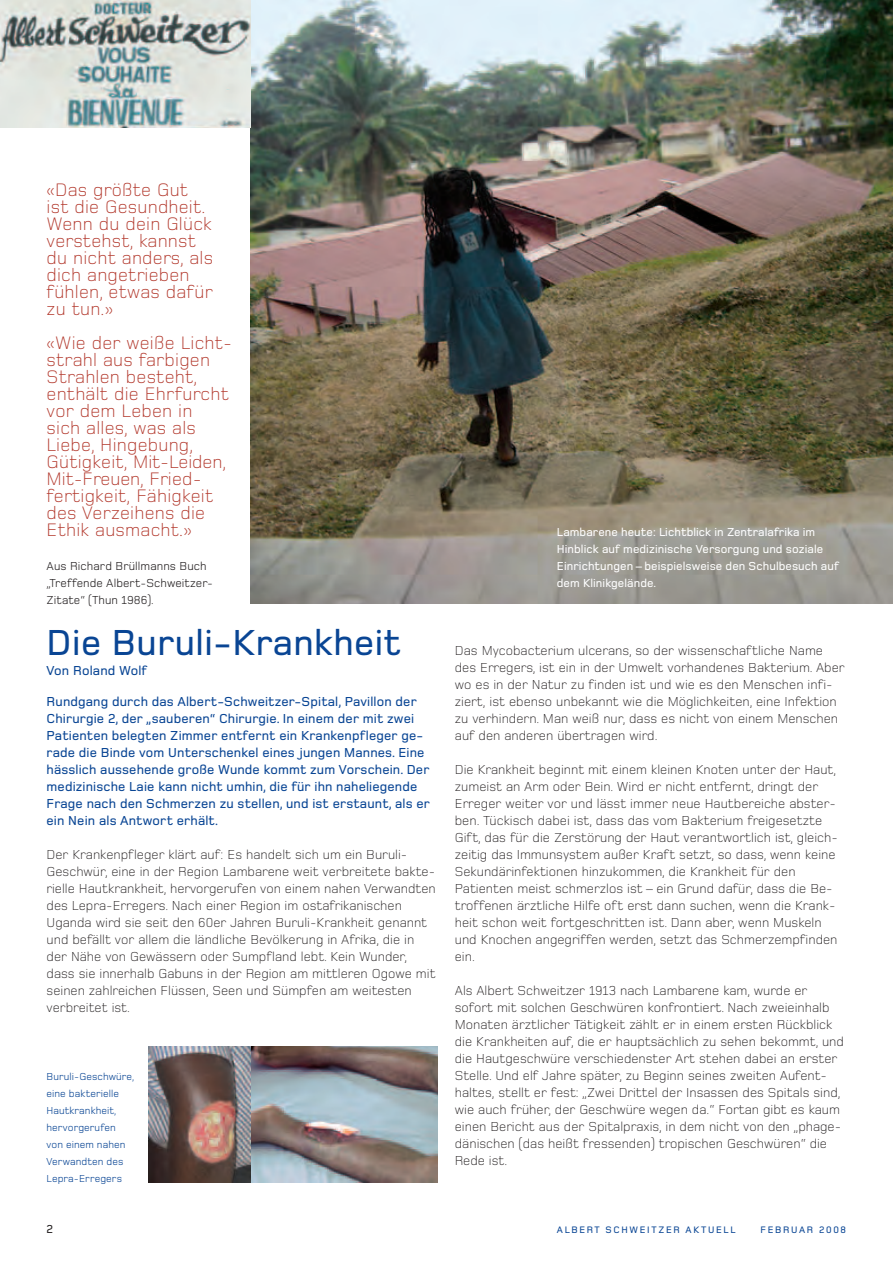
<style>
.page{position:relative;width:893px;height:1263px;background:#fff}
.page>*{position:absolute;margin:0;border:0;box-sizing:border-box;transform-origin:0 0}
.t1{font:500 37.5px "Foundry Monoline";letter-spacing:.01em;color:#094594}
.t2{font:300 18.75px/17px "Foundry Monoline";letter-spacing:.01em;color:#b2372b}
.t3{font:300 13.5px/17px "Foundry Monoline";color:#231f20}
.t4{font:500 13.5px/17px "Foundry Monoline";letter-spacing:.01em;color:#094594}
.t5{font:500 12px/17px "Foundry Monoline";letter-spacing:.005em;color:#fff}
.t6{font:12px/17px "Foundry Monoline";letter-spacing:.005em;color:#231f20}
.t7{font:500 12px "Foundry Monoline";color:#231f20}
.t8{font:10.5px/17px "Foundry Monoline";letter-spacing:.005em;color:#094594}
.t9{font:500 9.75px "Foundry Monoline";letter-spacing:.17em;color:#094594}
</style>
<div class="page">
<img style="left:251px;top:0;width:641px;height:604px">
<img style="left:0;top:0;width:251px;height:128px">
<img style="left:251px;top:1046px;width:187px;height:136px">
<img style="left:149px;top:1046px;width:102px;height:136px">
<h2 class="t2" style="left:47px;top:182px;width:168px">«Das größte Gut ist die Gesundheit.<br>Wenn du dein Glück verstehst, kannst du nicht anders, als dich angetrieben fühlen, etwas dafür zu tun.»</h2>
<p class="t2" style="left:47px;top:336px;width:187px">«Wie der weiße Licht - strahl aus farbigen<br>Strahlen besteht, enthält die Ehrfurcht vor dem Leben in<br>sich alles, was als<br>Liebe, Hingebung,<br>Gütigkeit, Mit-Leiden,<br>Mit-Freuen, Fried - fertigkeit, Fähigkeit des Verzeihens die<br>Ethik ausmacht.»</p>
<p class="t6" style="left:47px;top:558px;width:168px">Aus Richard Brüllmanns Buch „Treffende Albert-Schweitzer-<br>Zitate“ (Thun 1986).</p>
<h1 class="t1" style="left:47px;top:629px;width:356px">Die Buruli-Krankheit</h1>
<p class="t4" style="left:47px;top:663px;width:103px">Von Roland Wolf</p>
<p class="t4" style="left:47px;top:694px;width:385px">Rundgang durch das Albert-Schweitzer-Spital, Pavillon der Chirurgie 2, der „sauberen“ Chirurgie. In einem der mit zwei Patienten belegten Zimmer entfernt ein Krankenpfleger ge - rade die Binde vom Unterschenkel eines jungen Mannes. Eine hässlich aussehende große Wunde kommt zum Vorschein. Der medizinische Laie kann nicht umhin, die für ihn naheliegende Frage nach den Schmerzen zu stellen, und ist erstaunt, als er ein Nein als Antwort erhält.</p>
<p class="t3" style="left:47px;top:847px;width:391px">Der Krankenpfleger klärt auf: Es handelt sich um ein Buruli-Geschwür, eine in der Region Lambarene weit verbreitete bakte&shy;rielle Hautkrankheit, hervorgerufen von einem nahen Verwandten des Lepra-Erregers. Nach einer Region im ostafrikanischen Uganda wird sie seit den 60er Jahren Buruli-Krankheit genannt und befällt vor allem die ländliche Bevölkerung in Afrika, die in der Nähe von Gewässern oder Sumpfland lebt. Kein Wunder, dass sie innerhalb Gabuns in der Region am mittleren Ogowe mit seinen zahlreichen Flüssen, Seen und Sümpfen am weitesten verbreitet ist.</p>
<p class="t8" style="left:47px;top:1069px;width:89px">Buruli-Geschwüre, eine bakterielle<br>Hautkrankheit, hervorgerufen von einem nahen<br>Verwandten des<br>Lepra-Erregers</p>
<p class="t5" style="left:557px;top:524px;width:284px">Lambarene heute: Lichtblick in Zentralafrika im Hinblick auf medizinische Versorgung und soziale Einrichtungen – beispielsweise den Schulbesuch auf dem Klinikgelände.</p>
<p class="t3" style="left:455px;top:643px;width:391px">Das Mycobacterium ulcerans, so der wissenschaftliche Name des Erregers, ist ein in der Umwelt vorhandenes Bakterium. Aber wo es in der Natur zu finden ist und wie es den Menschen infi&shy;ziert, ist ebenso unbekannt wie die Möglichkeiten, eine Infektion zu verhindern. Man weiß nur, dass es nicht von einem Menschen auf den anderen übertragen wird.</p>
<p class="t3" style="left:455px;top:762px;width:384px">Die Krankheit beginnt mit einem kleinen Knoten unter der Haut, zumeist an Arm oder Bein. Wird er nicht entfernt, dringt der Erreger weiter vor und lässt immer neue Hautbereiche abster&shy;ben. Tückisch dabei ist, dass das vom Bakterium freigesetzte Gift, das für die Zerstörung der Haut verantwortlich ist, gleich&shy;zeitig das Immunsystem außer Kraft setzt, so dass, wenn keine Sekundärinfektionen hinzukommen, die Krankheit für den Patienten meist schmerzlos ist – ein Grund dafür, dass die Be - troffenen ärztliche Hilfe oft erst dann suchen, wenn die Krank - heit schon weit fortgeschritten ist. Dann aber, wenn Muskeln und Knochen angegriffen werden, setzt das Schmerzempfinden ein.</p>
<p class="t3" style="left:455px;top:983px;width:391px">Als Albert Schweitzer 1913 nach Lambarene kam, wurde er sofort mit solchen Geschwüren konfrontiert. Nach zweieinhalb Monaten ärztlicher Tätigkeit zählt er in einem ersten Rückblick die Krankheiten auf, die er hauptsächlich zu sehen bekommt, und die Hautgeschwüre verschiedenster Art stehen dabei an erster Stelle. Und elf Jahre später, zu Beginn seines zweiten Aufent - haltes, stellt er fest: „Zwei Drittel der Insassen des Spitals sind, wie auch früher, der Geschwüre wegen da.“ Fortan gibt es kaum einen Bericht aus der Spitalpraxis, in dem nicht von den „phage&shy;dänischen (das heißt fressenden) tropischen Geschwüren“ die Rede ist.</p>
<p class="t7" style="left:47px;top:1225px;width:8px">2</p>
<p class="t9" style="left:557px;top:1226px;width:180px">ALBERT SCHWEITZER AKTUELL</p>
<p class="t9" style="left:760px;top:1226px;width:87px">FEBRUAR 2008</p>
</div>
